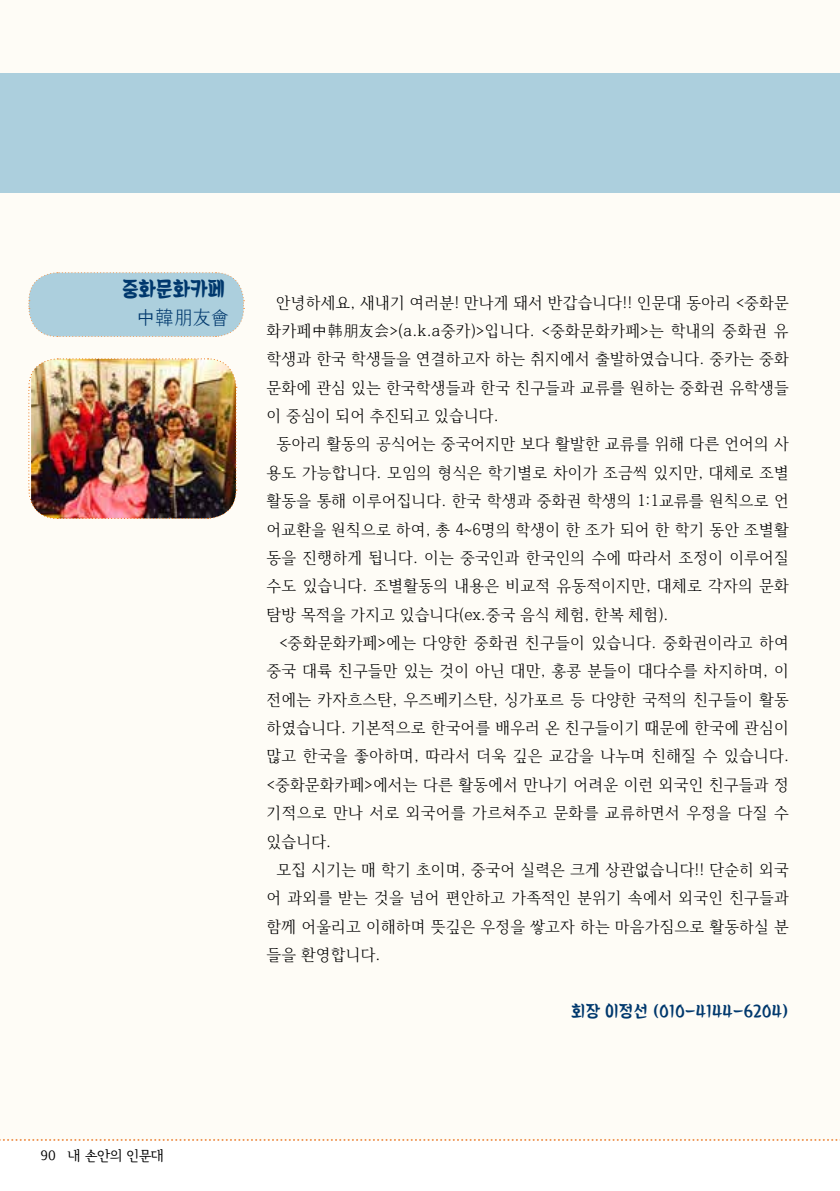
<style>
.page{position:relative;width:840px;height:1191px;background:#fff}
.page>*{position:absolute;margin:0;border:0;box-sizing:border-box;transform-origin:0 0}
.t1{font:20px "TT Oboksanghoe B";color:#00386d;scale:.93 1}
.t2{font:20px "HCR Batang";color:#00386d;scale:.93 1}
.t3{font:16px/28.4px "HCR Batang";color:#000;text-align:justify;scale:.96 1}
.t4{font:16px "TT Oboksanghoe R";color:#00386d;scale:.96 1}
.t5{font:14px "Seoul Hangang M";color:#000}
</style>
<div class="page">
<svg style="left:0;top:1139px;width:840px;height:2px"></svg>
<div style="left:0;top:74px;width:839px;height:119px;background:#accfdd"></div>
<svg style="left:28px;top:272px;width:216px;height:65px;background:#b2d1dd"></svg>
<img style="left:28px;top:358px;width:209px;height:161px">
<p class="t1" style="left:122px;top:279px;width:113px">중화문화카페</p>
<p class="t2" style="left:136px;top:303px;width:102px">中韓朋友會</p>
<p class="t3" style="left:266px;top:288px;width:545px;text-indent:9px">안녕하세요, 새내기 여러분! 만나게 돼서 반갑습니다!! 인문대 동아리 &lt;중화문 화카페中韩朋友会&gt;(a.k.a중카)&gt;입니다. &lt;중화문화카페&gt;는 학내의 중화권 유 학생과 한국 학생들을 연결하고자 하는 취지에서 출발하였습니다. 중카는 중화 문화에 관심 있는 한국학생들과 한국 친구들과 교류를 원하는 중화권 유학생들 이 중심이 되어 추진되고 있습니다.</p>
<p class="t3" style="left:266px;top:430px;width:545px;text-indent:10px">동아리 활동의 공식어는 중국어지만 보다 활발한 교류를 위해 다른 언어의 사 용도 가능합니다. 모임의 형식은 학기별로 차이가 조금씩 있지만, 대체로 조별 활동을 통해 이루어집니다. 한국 학생과 중화권 학생의 1:1교류를 원칙으로 언 어교환을 원칙으로 하여, 총 4~6명의 학생이 한 조가 되어 한 학기 동안 조별활 동을 진행하게 됩니다. 이는 중국인과 한국인의 수에 따라서 조정이 이루어질 수도 있습니다. 조별활동의 내용은 비교적 유동적이지만, 대체로 각자의 문화 탐방 목적을 가지고 있습니다(ex.중국 음식 체험, 한복 체험).</p>
<p class="t3" style="left:266px;top:628px;width:545px;text-indent:12px">&lt;중화문화카페&gt;에는 다양한 중화권 친구들이 있습니다. 중화권이라고 하여 중국 대륙 친구들만 있는 것이 아닌 대만, 홍콩 분들이 대다수를 차지하며, 이 전에는 카자흐스탄, 우즈베키스탄, 싱가포르 등 다양한 국적의 친구들이 활동 하였습니다. 기본적으로 한국어를 배우러 온 친구들이기 때문에 한국에 관심이 많고 한국을 좋아하며, 따라서 더욱 깊은 교감을 나누며 친해질 수 있습니다. &lt;중화문화카페&gt;에서는 다른 활동에서 만나기 어려운 이런 외국인 친구들과 정 기적으로 만나 서로 외국어를 가르쳐주고 문화를 교류하면서 우정을 다질 수 있습니다.</p>
<p class="t3" style="left:266px;top:855px;width:545px;text-indent:10px">모집 시기는 매 학기 초이며, 중국어 실력은 크게 상관없습니다!! 단순히 외국 어 과외를 받는 것을 넘어 편안하고 가족적인 분위기 속에서 외국인 친구들과 함께 어울리고 이해하며 뜻깊은 우정을 쌓고자 하는 마음가짐으로 활동하실 분 들을 환영합니다.</p>
<p class="t4" style="left:571px;top:1001px;width:228px">회장 이정선 (010-4144-6204)</p>
<p class="t5" style="left:40px;top:1147px;width:17px">90</p>
<p class="t5" style="left:102px;top:1147px;width:68px">안의 인문대</p>
<p class="t5" style="left:68px;top:1147px;width:97px">내 손안의 인문대</p>
</div>
